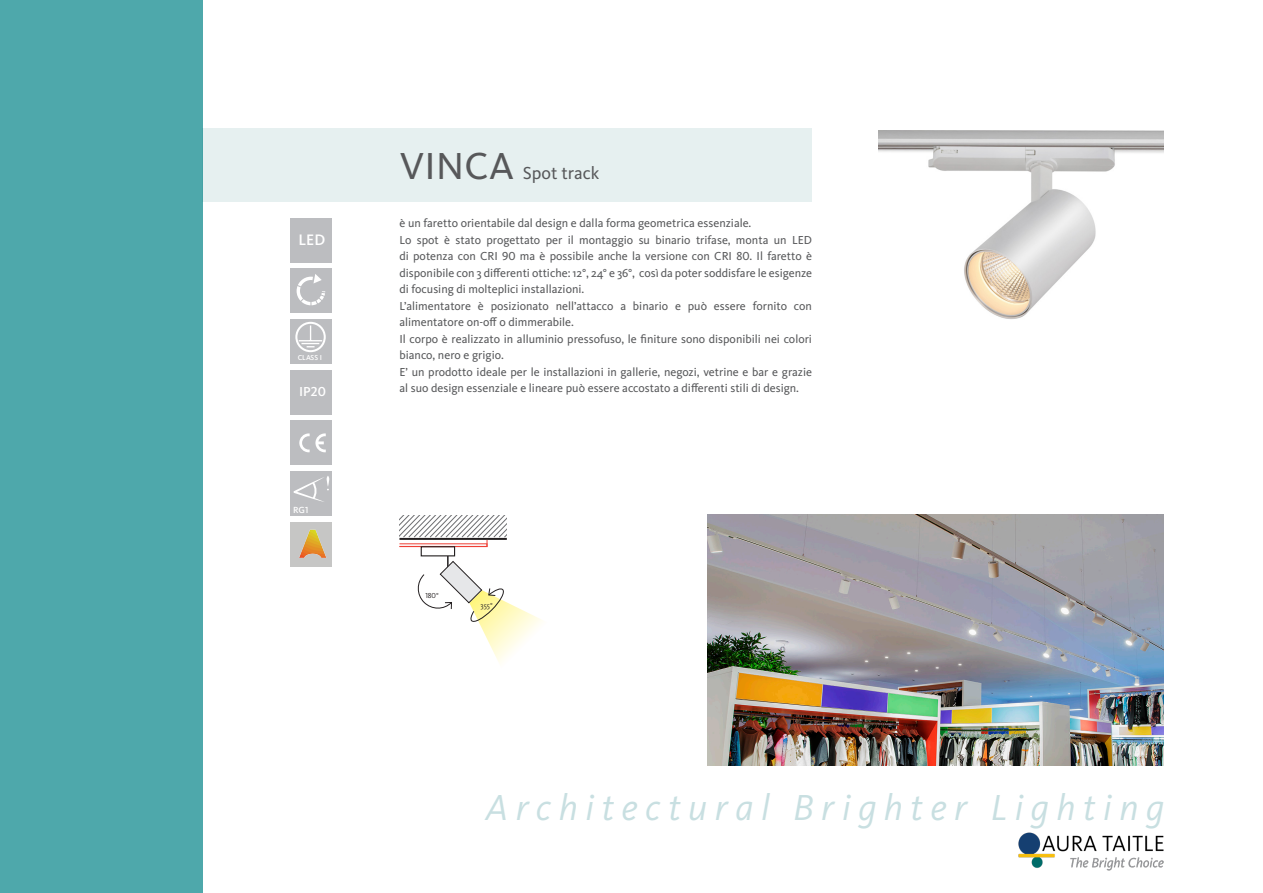
<style>
.page{position:relative;width:1263px;height:893px;background:#fff}
.page>*{position:absolute;margin:0;border:0;box-sizing:border-box;transform-origin:0 0}
.t1{font:italic 37.5px "Kievit Pro";letter-spacing:.2em;color:#c8dfe1}
.t2{font:18px "Kievit Pro";color:#57585a}
.t3{font:500 15.75px "Kievit Pro";color:#fff}
.t4{font:500 13.5px "Kievit Pro";color:#fff}
.t5{font:12px/16.5px "Kievit Pro";color:#57585a}
.t6{font:500 9.15px "Kievit Pro";color:#fff}
.t7{font:7.5px "Kievit Pro";color:#231f20}
.t8{font:500 7.5px "Kievit Pro";color:#fff}
.s1{font-size:39px}
</style>
<div class="page">
<div style="left:0;top:0;width:203px;height:893px;background:#4ea8ab"></div>
<div style="left:203px;top:129px;width:609px;height:73px;background:#e6f0f0"></div>
<img style="left:1018px;top:832px;width:146px;height:39px">
<div style="left:290px;top:218px;width:42px;height:44px;background:#bcbdc0"></div>
<div style="left:290px;top:421px;width:42px;height:44px;background:#bcbdc0"></div>
<svg style="left:299px;top:433px;width:27px;height:19px"></svg>
<div style="left:290px;top:471px;width:42px;height:45px;background:#bcbdc0"></div>
<svg style="left:293px;top:476px;width:36px;height:26px"></svg>
<div style="left:290px;top:522px;width:42px;height:44px;background:#c6c6c5"></div>
<img style="left:299px;top:529px;width:27px;height:29px">
<div style="left:290px;top:269px;width:42px;height:44px;background:#bcbdc0"></div>
<svg style="left:296px;top:274px;width:30px;height:32px"></svg>
<div style="left:290px;top:319px;width:42px;height:45px;background:#bcbdc0"></div>
<div style="left:295px;top:322px;width:31px;height:30px;border:2px solid #fff;border-radius:50%"></div>
<svg style="left:299px;top:325px;width:23px;height:22px"></svg>
<div style="left:290px;top:370px;width:42px;height:44px;background:#bcbdc0"></div>
<hr style="left:399px;top:538px;width:108px;height:2px;background:#231f20">
<svg style="left:399px;top:515px;width:107px;height:32px"></svg>
<svg style="left:417px;top:556px;width:125px;height:107px"></svg>
<div style="left:421px;top:546px;width:34px;height:10px;border:1px solid #231f20"></div>
<img style="left:878px;top:130px;width:286px;height:189px">
<img style="left:707px;top:515px;width:457px;height:250px">
<p class="t3" style="left:298px;top:230px;width:28px">LED</p>
<p class="t8" style="left:298px;top:353px;width:26px">CLASS I</p>
<p class="t4" style="left:299px;top:383px;width:28px">IP20</p>
<p class="t6" style="left:293px;top:504px;width:17px">RG1</p>
<p class="t2" style="left:400px;top:163px;width:201px"><span class="s1">VINCA</span> Spot track</p>
<p class="t5" style="left:399px;top:215px;width:353px">è un faretto orientabile dal design e dalla forma geometrica essenziale.</p>
<p class="t5" style="left:399px;top:231px;width:414px;text-align:justify">Lo spot è stato progettato per il montaggio su binario trifase, monta un LED di potenza con CRI 90 ma è possibile anche la versione con CRI 80. Il faretto è disponibile con 3 differenti ottiche: 12°, 24° e 36°, così da poter soddisfare le esigenze di focusing di molteplici installazioni.</p>
<p class="t5" style="left:399px;top:297px;width:414px">L’alimentatore è posizionato nell’attacco a binario e può essere fornito con alimentatore on-off o dimmerabile.</p>
<p class="t5" style="left:399px;top:330px;width:414px">Il corpo è realizzato in alluminio pressofuso, le finiture sono disponibili nei colori bianco, nero e grigio.</p>
<p class="t5" style="left:399px;top:363px;width:414px">E’ un prodotto ideale per le installazioni in gallerie, negozi, vetrine e bar e grazie al suo design essenziale e lineare può essere accostato a differenti stili di design.</p>
<p class="t7" style="left:425px;top:590px;width:15px">180°</p>
<p class="t7" style="left:480px;top:601px;width:14px">355°</p>
<h1 class="t1" style="left:485px;top:785px;width:680px">Architectural Brighter Lighting</h1>
</div>
